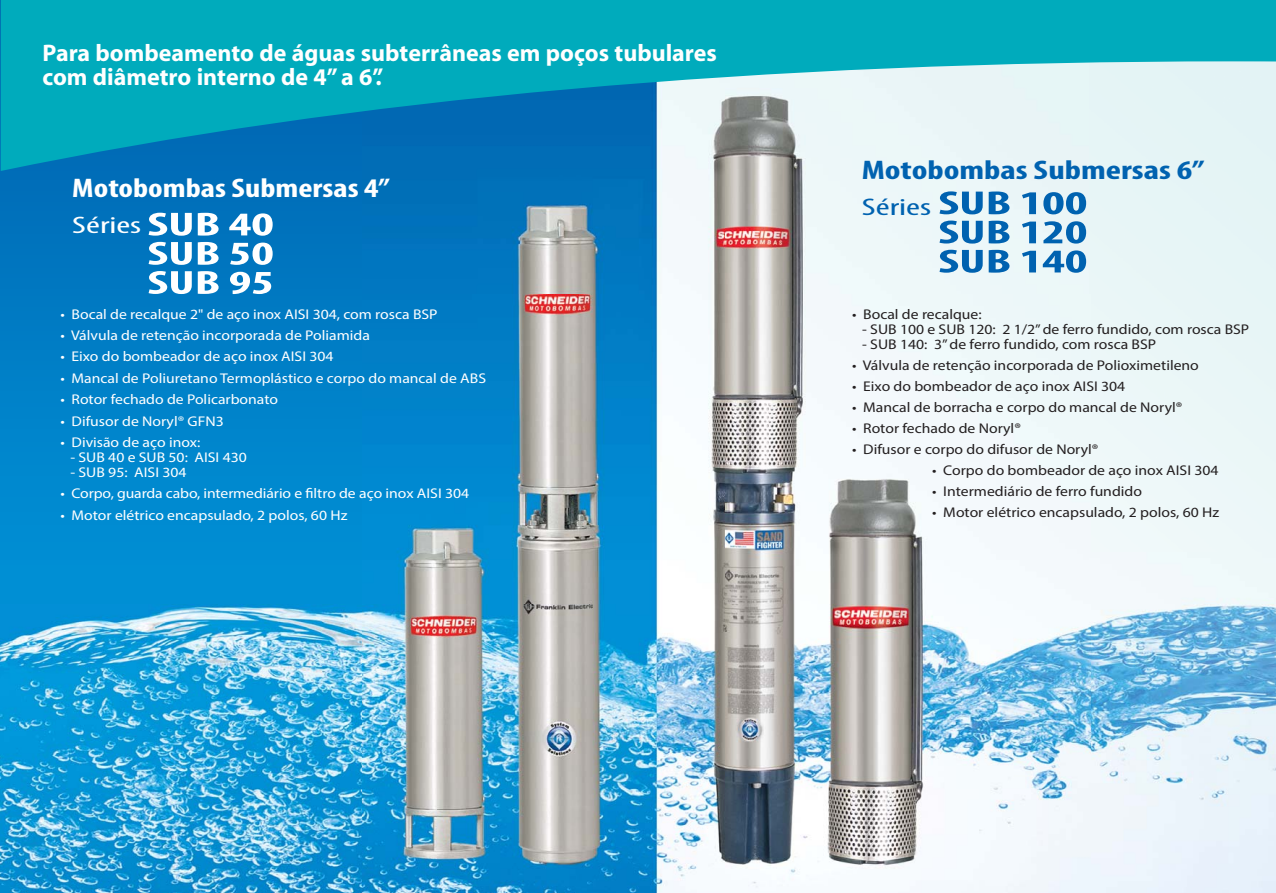
<style>
.page{position:relative;width:1276px;height:893px;background:#fff}
.page>*{position:absolute;margin:0;border:0;box-sizing:border-box;transform-origin:0 0}
.t1{font:700 condensed 33.45px/29.1px "Myriad Pro";color:#0062b0;text-align:justify;scale:1.58 1}
.t2{font:700 condensed 33.45px/29.1px "Myriad Pro";color:#fff;scale:1.58 1}
.t3{font:700 condensed 27px "Myriad Pro";color:#0062b0;scale:1.35 1}
.t4{font:700 condensed 27px "Myriad Pro";color:#fff;scale:1.25 1}
.t5{font:condensed 24.15px "Myriad Pro";color:#0062b0;scale:1.58 1}
.t6{font:700 24px/24px "Myriad";color:#fff}
.t7{font:condensed 24px "Myriad Pro";color:#fff;scale:1.58 1}
.t8{font:14.1px "Myriad Pro";color:#231f20;scale:1.11 1}
.t9{font:14.1px "Myriad Pro";color:#fff;scale:1.11 1}
.s1{font-weight:700;font-size:33.45px}
</style>
<div class="page">
<img style="left:0;top:0;width:1276px;height:893px">
<svg style="left:1px;top:0;width:1275px;height:171px;background:#41b4c9"></svg>
<h3 class="t6" style="left:43px;top:42px;width:676px">Para bombeamento de águas subterrâneas em poços tubulares com diâmetro interno de 4” a 6”.</h3>
<h2 class="t4" style="left:72px;top:177px;width:255px">Motobombas Submersas 4”</h2>
<h3 class="t7" style="left:72px;top:215px;width:129px">Séries <span class="s1">SUB 40</span></h3>
<h1 class="t2" style="left:147px;top:242px;width:82px">SUB 50<br>SUB 95</h1>
<p class="t9" style="left:60px;top:309px;width:341px">• Bocal de recalque 2" de aço inox AISI 304, com rosca BSP</p>
<p class="t9" style="left:60px;top:330px;width:280px">• Válvula de retenção incorporada de Poliamida</p>
<p class="t9" style="left:60px;top:351px;width:247px">• Eixo do bombeador de aço inox AISI 304</p>
<p class="t9" style="left:60px;top:373px;width:385px">• Mancal de Poliuretano Termoplástico e corpo do mancal de ABS</p>
<p class="t9" style="left:60px;top:394px;width:198px">• Rotor fechado de Policarbonato</p>
<p class="t9" style="left:60px;top:415px;width:149px">• Difusor de Noryl® GFN3</p>
<p class="t9" style="left:60px;top:437px;width:127px">• Divisão de aço inox:</p>
<p class="t9" style="left:70px;top:452px;width:160px">- SUB 40 e SUB 50: AISI 430</p>
<p class="t9" style="left:70px;top:467px;width:106px">- SUB 95: AISI 304</p>
<p class="t9" style="left:60px;top:488px;width:370px">• Corpo, guarda cabo, intermediário e filtro de aço inox AISI 304</p>
<p class="t9" style="left:60px;top:510px;width:260px">• Motor elétrico encapsulado, 2 polos, 60 Hz</p>
<h2 class="t3" style="left:861px;top:160px;width:255px">Motobombas Submersas 6”</h2>
<h3 class="t5" style="left:861px;top:198px;width:45px">Séries</h3>
<h1 class="t1" style="left:938px;top:192px;width:96px">SUB 100<br>SUB 120<br>SUB 140</h1>
<p class="t8" style="left:852px;top:309px;width:118px">• Bocal de recalque:</p>
<p class="t8" style="left:862px;top:324px;width:350px">- SUB 100 e SUB 120: 2 1/2” de ferro fundido, com rosca BSP</p>
<p class="t8" style="left:862px;top:338px;width:266px">- SUB 140: 3” de ferro fundido, com rosca BSP</p>
<p class="t8" style="left:852px;top:359px;width:314px">• Válvula de retenção incorporada de Polioximetileno</p>
<p class="t8" style="left:852px;top:380px;width:247px">• Eixo do bombeador de aço inox AISI 304</p>
<p class="t8" style="left:852px;top:401px;width:299px">• Mancal de borracha e corpo do mancal de Noryl®</p>
<p class="t8" style="left:852px;top:422px;width:153px">• Rotor fechado de Noryl®</p>
<p class="t8" style="left:852px;top:443px;width:223px">• Difusor e corpo do difusor de Noryl®</p>
<p class="t8" style="left:932px;top:464px;width:259px">• Corpo do bombeador de aço inox AISI 304</p>
<p class="t8" style="left:932px;top:485px;width:190px">• Intermediário de ferro fundido</p>
<p class="t8" style="left:932px;top:507px;width:260px">• Motor elétrico encapsulado, 2 polos, 60 Hz</p>
</div>
